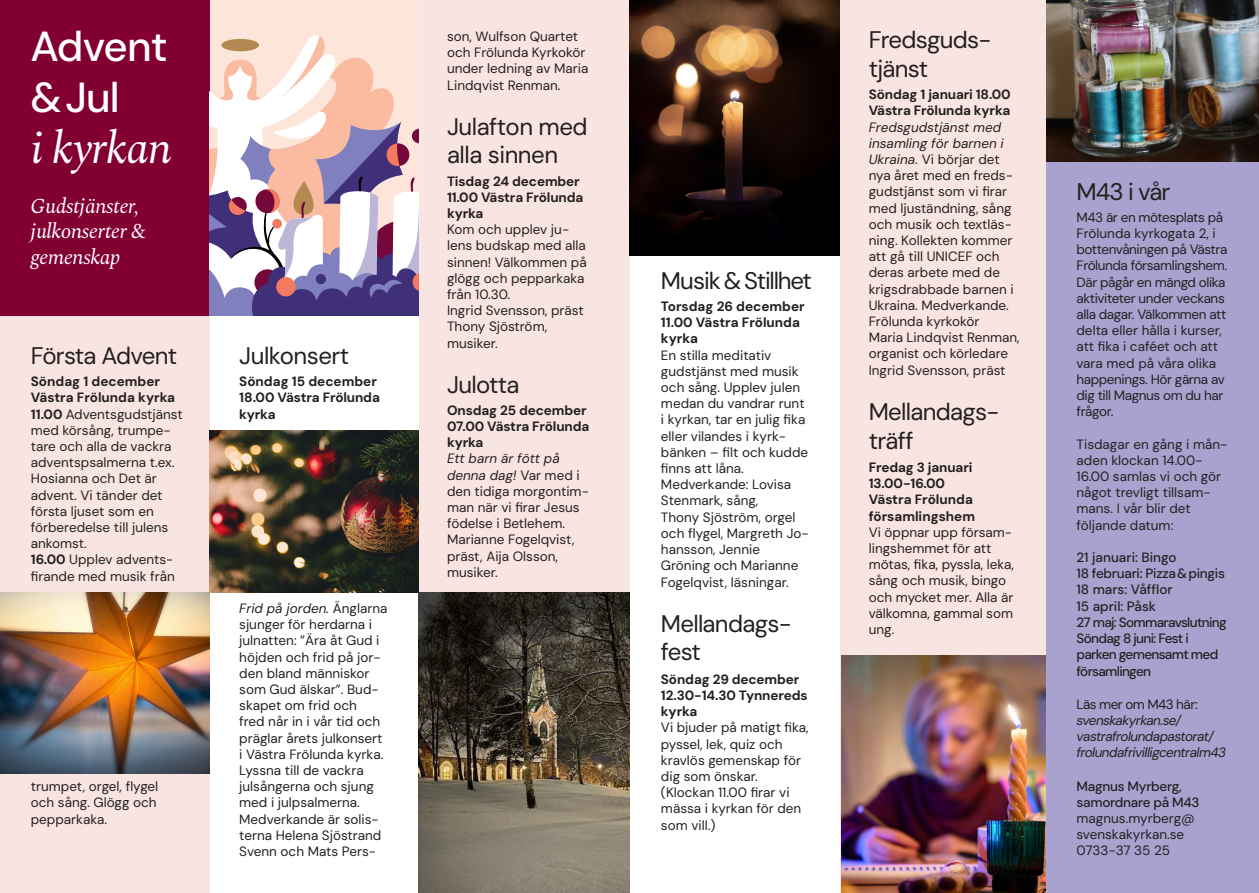
<style>
.page{position:relative;width:1259px;height:893px;background:#fff}
.page>*{position:absolute;margin:0;border:0;box-sizing:border-box;transform-origin:0 0}
.Detaljtext_och_listor{font:italic 45px "Spectral";letter-spacing:-.02em;color:#fff}
.Detaljtext_och_listor-2{font:500 42px "DM Sans";letter-spacing:-.02em;color:#fff}
.Detaljtext_och_listor-3{font:24px/28.8px "DM Sans";letter-spacing:-.03em;color:#231f20}
.Detaljtext_och_listor-4{font:24px "DM Sans";letter-spacing:-.05em;color:#231f20}
.Detaljtext_och_listor-5{font:italic 21px "Spectral";letter-spacing:-.02em;color:#fff}
.Detaljtext_och_listor-6{font:13.5px/16.2px "DM Sans";color:#231f20}
.Detaljtext_och_listor-7{font:700 13.5px/16.2px "DM Sans";letter-spacing:-.01em;color:#231f20}
.Underrubrik{font:13.5px/16.2px "DM Sans";letter-spacing:-.02em;color:#231f20}
.Underrubrik-2{font:13.5px/16.2px "DM Sans";color:#231f20}
.Underrubrik-3{font:500 13.5px/16.2px "DM Sans";letter-spacing:-.05em;color:#231f20}
.Underrubrik-4{font:italic 13.5px/16.2px "DM Sans";letter-spacing:-.04em;color:#231f20}
.s1{font-weight:700}
.s2{font-style:italic}
.s3{font-style:normal}
.s4{font-weight:500}
</style>
<div class="page">
<div style="left:0;top:0;width:315px;height:893px;background:#f8e5e1"></div>
<div style="left:210px;top:0;width:208px;height:893px;background:#fff"></div>
<div style="left:0;top:0;width:629px;height:316px;background:#820031"></div>
<div style="left:418px;top:0;width:211px;height:893px;background:#f8e5e1"></div>
<div style="left:210px;top:0;width:208px;height:316px;background:#fde5d9"></div>
<svg style="left:210px;top:35px;width:208px;height:281px"></svg>
<div style="left:221px;top:39px;width:38px;height:12px;background:#b38950;border-radius:50%"></div>
<img style="left:210px;top:431px;width:208px;height:161px">
<img style="left:0;top:592px;width:210px;height:182px">
<img style="left:418px;top:592px;width:211px;height:301px">
<img style="left:629px;top:0;width:211px;height:255px">
<div style="left:840px;top:0;width:209px;height:893px;background:#f8e5e1"></div>
<img style="left:841px;top:655px;width:205px;height:238px">
<div style="left:1046px;top:0;width:213px;height:893px;background:#a9a1ce"></div>
<img style="left:1046px;top:0;width:213px;height:161px">
<p class="Detaljtext_och_listor-2" style="left:30px;top:20px;width:139px">Advent</p>
<p class="Detaljtext_och_listor-2" style="left:30px;top:71px;width:91px">&amp;Jul</p>
<p class="Detaljtext_och_listor" style="left:30px;top:115px;width:143px">i kyrkan</p>
<p class="Detaljtext_och_listor-5" style="left:30px;top:191px;width:110px">Gudstjänster,</p>
<p class="Detaljtext_och_listor-5" style="left:30px;top:216px;width:117px">julkonserter &amp;</p>
<p class="Detaljtext_och_listor-5" style="left:30px;top:241px;width:92px">gemenskap</p>
<p class="Detaljtext_och_listor-3" style="left:31px;top:341px;width:148px">Första Advent</p>
<p class="Detaljtext_och_listor-7" style="left:31px;top:373px;width:146px">Söndag 1 december<br>Västra Frölunda kyrka</p>
<p class="Detaljtext_och_listor-6" style="left:31px;top:406px;width:153px"><span class="s1">11.00</span> Adventsgudstjänst med körsång, trumpe&shy;tare och alla de vackra adventspsalmerna t.ex.<br>Hosianna och Det är advent. Vi tänder det första ljuset som en förberedelse till julens ankomst.</p>
<p class="Detaljtext_och_listor-6" style="left:31px;top:551px;width:146px"><span class="s1">16.00</span> Upplev advents&shy;firande med musik från</p>
<p class="Detaljtext_och_listor-6" style="left:31px;top:778px;width:129px;text-align:justify">trumpet, orgel, flygel och sång. Glögg och pepparkaka.</p>
<p class="Detaljtext_och_listor-3" style="left:239px;top:341px;width:112px">Julkonsert</p>
<p class="Detaljtext_och_listor-7" style="left:239px;top:373px;width:142px">Söndag 15 december<br>18.00 Västra Frölunda kyrka</p>
<p class="Detaljtext_och_listor-6" style="left:239px;top:600px;width:150px"><span class="s2">Frid på jorden.</span> Änglarna sjunger för herdarna i julnatten: ”Ära åt Gud i höjden och frid på jor&shy;den bland människor som Gud älskar”. Bud&shy;skapet om frid och<br>fred når in i vår tid och präglar årets julkonsert i Västra Frölunda kyrka.<br>Lyssna till de vackra julsångerna och sjung med i julpsalmerna.<br>Medverkande är solis&shy;terna Helena Sjöstrand<br>Svenn och Mats Pers-</p>
<p class="Detaljtext_och_listor-6" style="left:447px;top:28px;width:143px">son, Wulfson Quartet och Frölunda Kyrkokör under ledning av Maria<br>Lindqvist Renman.</p>
<p class="Detaljtext_och_listor-3" style="left:447px;top:112px;width:142px">Julafton med alla sinnen</p>
<p class="Detaljtext_och_listor-7" style="left:447px;top:173px;width:134px">Tisdag 24 december</p>
<p class="Detaljtext_och_listor-7" style="left:447px;top:189px;width:138px">11.00 Västra Frölunda kyrka</p>
<p class="Detaljtext_och_listor-6" style="left:447px;top:221px;width:141px">Kom och upplev ju&shy;lens budskap med alla sinnen! Välkommen på glögg och pepparkaka från 10.30.</p>
<p class="Detaljtext_och_listor-6" style="left:447px;top:302px;width:138px">Ingrid Svensson, präst</p>
<p class="Detaljtext_och_listor-6" style="left:447px;top:318px;width:102px">Thony Sjöström,</p>
<p class="Detaljtext_och_listor-6" style="left:447px;top:335px;width:52px">musiker.</p>
<p class="Detaljtext_och_listor-3" style="left:447px;top:370px;width:74px">Julotta</p>
<p class="Detaljtext_och_listor-7" style="left:447px;top:402px;width:144px">Onsdag 25 december<br>07.00 Västra Frölunda kyrka</p>
<p class="Detaljtext_och_listor-6" style="left:447px;top:450px;width:143px"><span class="s2">Ett barn är fött på denna dag!</span> Var med i den tidiga morgontim&shy;man när vi firar Jesus födelse i Betlehem.</p>
<p class="Detaljtext_och_listor-6" style="left:447px;top:531px;width:129px">Marianne Fogelqvist, präst, Aija Olsson, musiker.</p>
<p class="Detaljtext_och_listor-4" style="left:661px;top:266px;width:152px">Musik &amp; Stillhet</p>
<p class="Detaljtext_och_listor-7" style="left:661px;top:298px;width:145px">Torsdag 26 december<br>11.00 Västra Frölunda kyrka</p>
<p class="Detaljtext_och_listor-6" style="left:661px;top:347px;width:149px">En stilla meditativ gudstjänst med musik och sång. Upplev julen medan du vandrar runt i kyrkan, tar en julig fika eller vilandes i kyrk&shy;bänken – filt och kudde finns att låna.</p>
<p class="Detaljtext_och_listor-6" style="left:661px;top:476px;width:149px">Medverkande: Lovisa<br>Stenmark, sång,<br>Thony Sjöström, orgel och flygel, Margreth Jo&shy;hansson, Jennie<br>Gröning och Marianne<br>Fogelqvist, läsningar.</p>
<p class="Detaljtext_och_listor-3" style="left:661px;top:609px;width:132px">Mellandags&shy;fest</p>
<p class="Detaljtext_och_listor-7" style="left:661px;top:671px;width:140px">Söndag 29 december</p>
<p class="Detaljtext_och_listor-7" style="left:661px;top:687px;width:148px">12.30-14.30 Tynnereds kyrka</p>
<p class="Detaljtext_och_listor-6" style="left:661px;top:719px;width:149px">Vi bjuder på matigt fika, pyssel, lek, quiz och kravlös gemenskap för dig som önskar. (Klockan 11.00 firar vi mässa i kyrkan för den som vill.)</p>
<p class="Detaljtext_och_listor-3" style="left:868px;top:25px;width:124px">Fredsguds&shy;tjänst</p>
<p class="Detaljtext_och_listor-7" style="left:868px;top:86px;width:143px">Söndag 1 januari 18.00</p>
<p class="Detaljtext_och_listor-7" style="left:868px;top:103px;width:143px">Västra Frölunda kyrka</p>
<p class="Detaljtext_och_listor-6" style="left:868px;top:119px;width:146px"><span class="s2">Fredsgudstjänst med insamling för barnen i<br>Ukraina.</span> Vi börjar det nya året med en freds&shy;gudstjänst som vi firar med ljuständning, sång och musik och textläs&shy;ning. Kollekten kommer att gå till UNICEF och deras arbete med de krigsdrabbade barnen i<br>Ukraina. Medverkande.</p>
<p class="Detaljtext_och_listor-6" style="left:868px;top:313px;width:112px">Frölunda kyrkokör</p>
<p class="Detaljtext_och_listor-6" style="left:868px;top:329px;width:152px">Maria Lindqvist Renman, organist och körledare</p>
<p class="Detaljtext_och_listor-6" style="left:868px;top:362px;width:138px">Ingrid Svensson, präst</p>
<p class="Detaljtext_och_listor-3" style="left:868px;top:397px;width:132px">Mellandags&shy;träff</p>
<p class="Detaljtext_och_listor-7" style="left:868px;top:459px;width:105px">Fredag 3 januari</p>
<p class="Detaljtext_och_listor-7" style="left:868px;top:475px;width:78px">13.00-16.00</p>
<p class="Detaljtext_och_listor-7" style="left:868px;top:491px;width:106px">Västra Frölunda</p>
<p class="Detaljtext_och_listor-7" style="left:868px;top:508px;width:108px">församlingshem</p>
<p class="Detaljtext_och_listor-6" style="left:868px;top:524px;width:147px">Vi öppnar upp försam&shy;lingshemmet för att mötas, fika, pyssla, leka, sång och musik, bingo och mycket mer. Alla är välkomna, gammal som ung.</p>
<p class="Detaljtext_och_listor-3" style="left:1076px;top:177px;width:95px">M43 i vår</p>
<p class="Underrubrik" style="left:1076px;top:209px;width:152px">M43 är en mötesplats på<br>Frölunda kyrkogata 2, i bottenvåningen på Västra<br>Frölunda församlingshem.<br>Där pågår en mängd olika aktiviteter under veckans alla dagar. Välkommen att delta eller hålla i kurser, att fika i caféet och att vara med på våra olika happenings. Hör gärna av dig till Magnus om du har frågor.</p>
<p class="Underrubrik-2" style="left:1076px;top:436px;width:152px">Tisdagar en gång i mån&shy;aden klockan 14.00-<br>16.00 samlas vi och gör något trevligt tillsam&shy;mans. I vår blir det följande datum:</p>
<p class="Underrubrik-3" style="left:1076px;top:549px;width:152px">21 januari: Bingo<br>18 februari: Pizza&amp;pingis<br>18 mars: Våfflor<br>15 april: Påsk<br>27 maj: Sommaravslutning<br>Söndag 8 juni: Fest i parken gemensamt med församlingen</p>
<p class="Underrubrik-4" style="left:1076px;top:696px;width:151px"><span class="s3">Läs mer om M43 här: </span>svenskakyrkan.se/ vastrafrolundapastorat/ frolundafrivilligcentralm43</p>
<p class="Underrubrik-2" style="left:1076px;top:778px;width:125px"><span class="s4">Magnus Myrberg, samordnare på M43 </span>magnus.myrberg@ svenskakyrkan.se<br>0733-37 35 25</p>
</div>
